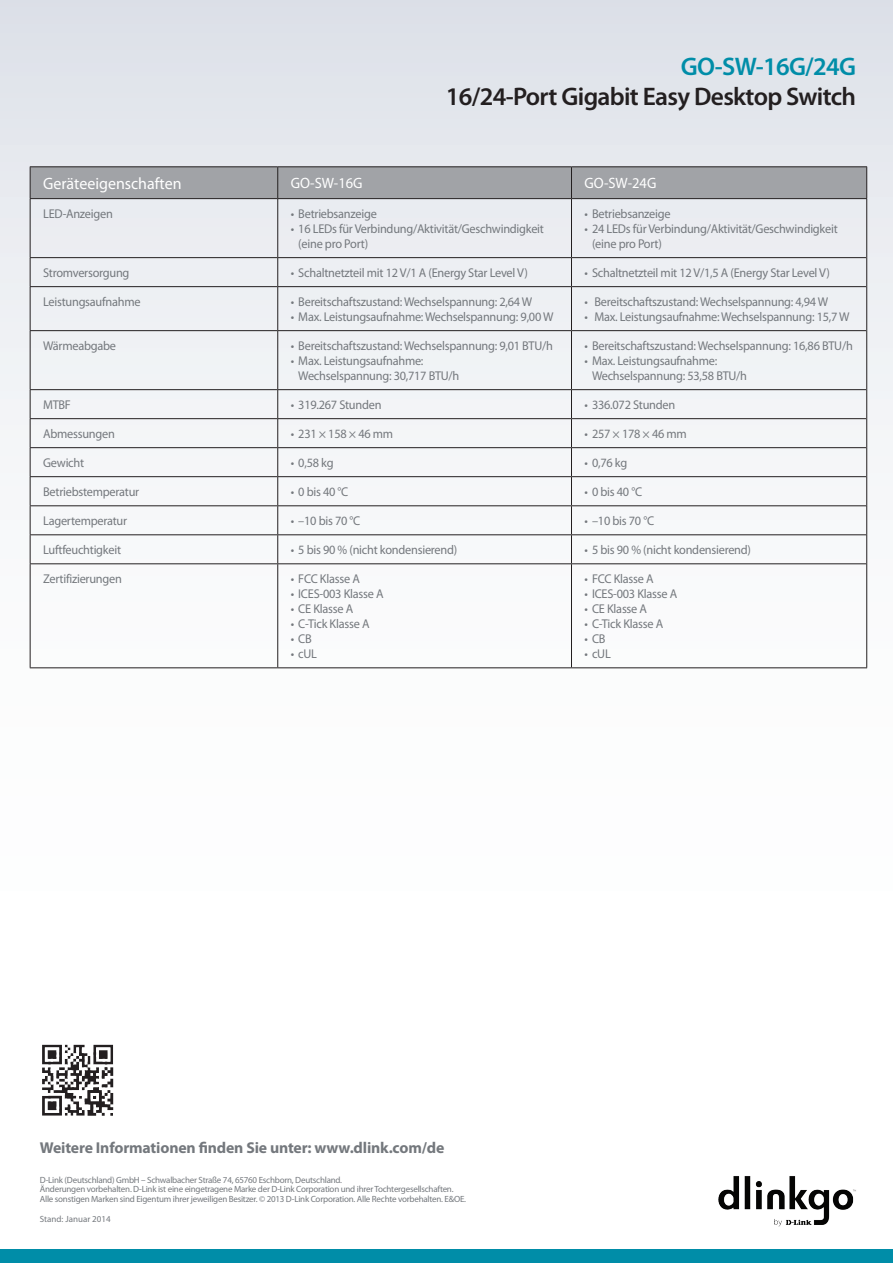
<style>
.page{position:relative;width:893px;height:1263px;background:#fff}
.page>*{position:absolute;margin:0;border:0;box-sizing:border-box;transform-origin:0 0}
.Product_Name__Conten{font:600 25.5px/30px "Myriad Pro";letter-spacing:-.025em;color:#231f20;text-align:right}
.Spec_Section_Header{font:16.5px "Myriad Pro";color:#fff}
.t1{font:700 15.75px "Myriad Pro";letter-spacing:-.01em;color:#74787d}
.Spec_Section_Header-2{font:15px "Myriad Pro";color:#fff}
.Spec_Category{font:12.75px/15px "Myriad Pro";letter-spacing:-.02em;color:#74787d}
.t2{font:9px/9.8px "Myriad Pro";letter-spacing:-.025em;color:#74787d}
.t3{font:9px "Myriad Pro";color:#74787d}
.s1{color:#008da8}
</style>
<div class="page">
<div style="left:0;top:0;width:893px;height:1084px;background:linear-gradient(to bottom,#e2e5eb,#fff)"></div>
<div style="left:0;top:1249px;width:893px;height:14px;background:#008da8"></div>
<img style="left:718px;top:1176px;width:138px;height:51px">
<svg style="left:40px;top:1043px;width:75px;height:73px"></svg>
<div style="left:31px;top:167px;width:835px;height:31px;background:#a1a3a7"></div>
<hr style="left:30px;top:199px;width:1px;height:58px;background:#231f20">
<svg style="left:30px;top:258px;width:1px;height:28px"></svg>
<hr style="left:30px;top:287px;width:1px;height:43px;background:#231f20">
<hr style="left:30px;top:331px;width:1px;height:58px;background:#231f20">
<svg style="left:30px;top:390px;width:1px;height:173px"></svg>
<hr style="left:30px;top:564px;width:1px;height:103px;background:#231f20">
<hr style="left:866px;top:199px;width:1px;height:59px;background:#231f20">
<svg style="left:866px;top:258px;width:1px;height:29px"></svg>
<hr style="left:866px;top:287px;width:1px;height:44px;background:#231f20">
<hr style="left:866px;top:331px;width:1px;height:59px;background:#231f20">
<svg style="left:866px;top:390px;width:1px;height:174px"></svg>
<hr style="left:866px;top:564px;width:1px;height:103px;background:#231f20">
<hr style="left:571px;top:505px;width:295px;height:1px;background:#231f20">
<hr style="left:571px;top:534px;width:295px;height:1px;background:#231f20">
<hr style="left:571px;top:563px;width:295px;height:1px;background:#231f20">
<hr style="left:30px;top:166px;width:248px;height:1px;background:#231f20">
<hr style="left:571px;top:166px;width:296px;height:1px;background:#231f20">
<hr style="left:30px;top:505px;width:248px;height:1px;background:#231f20">
<hr style="left:30px;top:534px;width:248px;height:1px;background:#231f20">
<hr style="left:30px;top:563px;width:248px;height:1px;background:#231f20">
<hr style="left:30px;top:667px;width:248px;height:1px;background:#231f20">
<hr style="left:278px;top:166px;width:293px;height:1px;background:#231f20">
<hr style="left:277px;top:199px;width:1px;height:58px;background:#231f20">
<svg style="left:277px;top:258px;width:1px;height:28px"></svg>
<hr style="left:277px;top:287px;width:1px;height:43px;background:#231f20">
<hr style="left:277px;top:331px;width:1px;height:58px;background:#231f20">
<svg style="left:277px;top:390px;width:1px;height:173px"></svg>
<hr style="left:277px;top:167px;width:1px;height:31px;background:#231f20">
<hr style="left:278px;top:505px;width:293px;height:1px;background:#231f20">
<hr style="left:278px;top:534px;width:293px;height:1px;background:#231f20">
<hr style="left:571px;top:167px;width:1px;height:31px;background:#231f20">
<hr style="left:30px;top:167px;width:1px;height:31px;background:#231f20">
<hr style="left:866px;top:167px;width:1px;height:31px;background:#231f20">
<hr style="left:30px;top:198px;width:248px;height:1px;background:#231f20">
<hr style="left:278px;top:198px;width:293px;height:1px;background:#231f20">
<hr style="left:571px;top:198px;width:296px;height:1px;background:#231f20">
<hr style="left:30px;top:257px;width:248px;height:1px;background:#231f20">
<hr style="left:278px;top:257px;width:293px;height:1px;background:#231f20">
<hr style="left:571px;top:257px;width:295px;height:1px;background:#231f20">
<hr style="left:30px;top:286px;width:248px;height:1px;background:#231f20">
<hr style="left:278px;top:286px;width:293px;height:1px;background:#231f20">
<hr style="left:571px;top:286px;width:295px;height:1px;background:#231f20">
<hr style="left:30px;top:330px;width:248px;height:1px;background:#231f20">
<hr style="left:278px;top:330px;width:293px;height:1px;background:#231f20">
<hr style="left:571px;top:330px;width:295px;height:1px;background:#231f20">
<hr style="left:30px;top:389px;width:248px;height:1px;background:#231f20">
<hr style="left:278px;top:389px;width:293px;height:1px;background:#231f20">
<hr style="left:571px;top:389px;width:295px;height:1px;background:#231f20">
<hr style="left:30px;top:418px;width:248px;height:1px;background:#231f20">
<hr style="left:278px;top:418px;width:293px;height:1px;background:#231f20">
<hr style="left:571px;top:418px;width:295px;height:1px;background:#231f20">
<hr style="left:30px;top:447px;width:248px;height:1px;background:#231f20">
<hr style="left:278px;top:447px;width:293px;height:1px;background:#231f20">
<hr style="left:571px;top:447px;width:295px;height:1px;background:#231f20">
<hr style="left:30px;top:476px;width:248px;height:1px;background:#231f20">
<hr style="left:278px;top:476px;width:293px;height:1px;background:#231f20">
<hr style="left:571px;top:476px;width:295px;height:1px;background:#231f20">
<hr style="left:571px;top:667px;width:296px;height:1px;background:#231f20">
<hr style="left:278px;top:563px;width:293px;height:1px;background:#231f20">
<hr style="left:277px;top:564px;width:1px;height:103px;background:#231f20">
<hr style="left:571px;top:564px;width:1px;height:103px;background:#231f20">
<hr style="left:278px;top:667px;width:293px;height:1px;background:#231f20">
<hr style="left:571px;top:199px;width:1px;height:58px;background:#231f20">
<svg style="left:571px;top:258px;width:1px;height:28px"></svg>
<hr style="left:571px;top:287px;width:1px;height:43px;background:#231f20">
<hr style="left:571px;top:331px;width:1px;height:58px;background:#231f20">
<svg style="left:571px;top:390px;width:1px;height:173px"></svg>
<p class="Product_Name__Conten" style="left:446px;top:51px;width:412px"><span class="s1">GO-SW-16G/24G<br></span>16/24-Port Gigabit Easy Desktop Switch</p>
<p class="Spec_Section_Header" style="left:43px;top:173px;width:140px">Geräteeigenschaften</p>
<p class="Spec_Section_Header-2" style="left:291px;top:173px;width:73px">GO-SW-16G</p>
<p class="Spec_Section_Header-2" style="left:584px;top:173px;width:73px">GO-SW-24G</p>
<p class="Spec_Category" style="left:43px;top:206px;width:71px">LED-Anzeigen</p>
<p class="Spec_Category" style="left:291px;top:206px;width:88px">• Betriebsanzeige</p>
<p class="Spec_Category" style="left:298px;top:221px;width:247px;text-indent:-8px">• 16 LEDs für Verbindung/Aktivität/Geschwindigkeit (eine pro Port)</p>
<p class="Spec_Category" style="left:584px;top:206px;width:88px">• Betriebsanzeige</p>
<p class="Spec_Category" style="left:592px;top:221px;width:247px;text-indent:-8px">• 24 LEDs für Verbindung/Aktivität/Geschwindigkeit (eine pro Port)</p>
<p class="Spec_Category" style="left:43px;top:265px;width:88px">Stromversorgung</p>
<p class="Spec_Category" style="left:291px;top:265px;width:239px">• Schaltnetzteil mit 12 V/1 A (Energy Star Level V)</p>
<p class="Spec_Category" style="left:584px;top:265px;width:247px">• Schaltnetzteil mit 12 V/1,5 A (Energy Star Level V)</p>
<p class="Spec_Category" style="left:43px;top:294px;width:99px">Leistungsaufnahme</p>
<p class="Spec_Category" style="left:291px;top:294px;width:243px">• Bereitschaftszustand: Wechselspannung: 2,64 W</p>
<p class="Spec_Category" style="left:291px;top:309px;width:264px">• Max. Leistungsaufnahme: Wechselspannung: 9,00 W</p>
<p class="Spec_Category" style="left:584px;top:294px;width:245px">• Bereitschaftszustand: Wechselspannung: 4,94 W</p>
<p class="Spec_Category" style="left:584px;top:309px;width:266px">• Max. Leistungsaufnahme: Wechselspannung: 15,7 W</p>
<p class="Spec_Category" style="left:43px;top:338px;width:74px">Wärmeabgabe</p>
<p class="Spec_Category" style="left:291px;top:338px;width:264px">• Bereitschaftszustand: Wechselspannung: 9,01 BTU/h</p>
<p class="Spec_Category" style="left:298px;top:353px;width:163px;text-indent:-8px">• Max. Leistungsaufnahme:<br>Wechselspannung: 30,717 BTU/h</p>
<p class="Spec_Category" style="left:584px;top:338px;width:270px">• Bereitschaftszustand: Wechselspannung: 16,86 BTU/h</p>
<p class="Spec_Category" style="left:592px;top:353px;width:157px;text-indent:-8px">• Max. Leistungsaufnahme:<br>Wechselspannung: 53,58 BTU/h</p>
<p class="Spec_Category" style="left:43px;top:397px;width:29px">MTBF</p>
<p class="Spec_Category" style="left:291px;top:397px;width:92px">• 319.267 Stunden</p>
<p class="Spec_Category" style="left:584px;top:397px;width:92px">• 336.072 Stunden</p>
<p class="Spec_Category" style="left:43px;top:426px;width:73px">Abmessungen</p>
<p class="Spec_Category" style="left:291px;top:426px;width:104px">• 231 × 158 × 46 mm</p>
<p class="Spec_Category" style="left:584px;top:426px;width:104px">• 257 × 178 × 46 mm</p>
<p class="Spec_Category" style="left:43px;top:455px;width:43px">Gewicht</p>
<p class="Spec_Category" style="left:291px;top:455px;width:44px">• 0,58 kg</p>
<p class="Spec_Category" style="left:584px;top:455px;width:44px">• 0,76 kg</p>
<p class="Spec_Category" style="left:43px;top:484px;width:98px">Betriebstemperatur</p>
<p class="Spec_Category" style="left:291px;top:484px;width:59px">• 0 bis 40 °C</p>
<p class="Spec_Category" style="left:584px;top:484px;width:59px">• 0 bis 40 °C</p>
<p class="Spec_Category" style="left:43px;top:513px;width:85px">Lagertemperatur</p>
<p class="Spec_Category" style="left:291px;top:513px;width:71px">• –10 bis 70 °C</p>
<p class="Spec_Category" style="left:584px;top:513px;width:71px">• –10 bis 70 °C</p>
<p class="Spec_Category" style="left:43px;top:542px;width:79px">Luftfeuchtigkeit</p>
<p class="Spec_Category" style="left:291px;top:542px;width:168px">• 5 bis 90 % (nicht kondensierend)</p>
<p class="Spec_Category" style="left:584px;top:542px;width:168px">• 5 bis 90 % (nicht kondensierend)</p>
<p class="Spec_Category" style="left:43px;top:571px;width:80px">Zertifizierungen</p>
<p class="Spec_Category" style="left:291px;top:571px;width:71px">• FCC Klasse A</p>
<p class="Spec_Category" style="left:291px;top:586px;width:94px">• ICES-003 Klasse A</p>
<p class="Spec_Category" style="left:291px;top:601px;width:64px">• CE Klasse A</p>
<p class="Spec_Category" style="left:291px;top:616px;width:80px">• C-Tick Klasse A</p>
<p class="Spec_Category" style="left:291px;top:631px;width:23px">• CB</p>
<p class="Spec_Category" style="left:291px;top:646px;width:28px">• cUL</p>
<p class="Spec_Category" style="left:584px;top:571px;width:71px">• FCC Klasse A</p>
<p class="Spec_Category" style="left:584px;top:586px;width:94px">• ICES-003 Klasse A</p>
<p class="Spec_Category" style="left:584px;top:601px;width:64px">• CE Klasse A</p>
<p class="Spec_Category" style="left:584px;top:616px;width:80px">• C-Tick Klasse A</p>
<p class="Spec_Category" style="left:584px;top:631px;width:23px">• CB</p>
<p class="Spec_Category" style="left:584px;top:646px;width:28px">• cUL</p>
<p class="t1" style="left:40px;top:1137px;width:406px">Weitere Informationen finden Sie unter: www.dlink.com/de</p>
<p class="t2" style="left:40px;top:1174px;width:428px">D-Link (Deutschland) GmbH – Schwalbacher Straße 74, 65760 Eschborn, Deutschland.<br>Änderungen vorbehalten. D-Link ist eine eingetragene Marke der D-Link Corporation und ihrer Tochtergesellschaften.<br>Alle sonstigen Marken sind Eigentum ihrer jeweiligen Besitzer. © 2013 D-Link Corporation. Alle Rechte vorbehalten. E&amp;OE.</p>
<p class="t3" style="left:40px;top:1213px;width:72px">Stand: Januar 2014</p>
</div>
